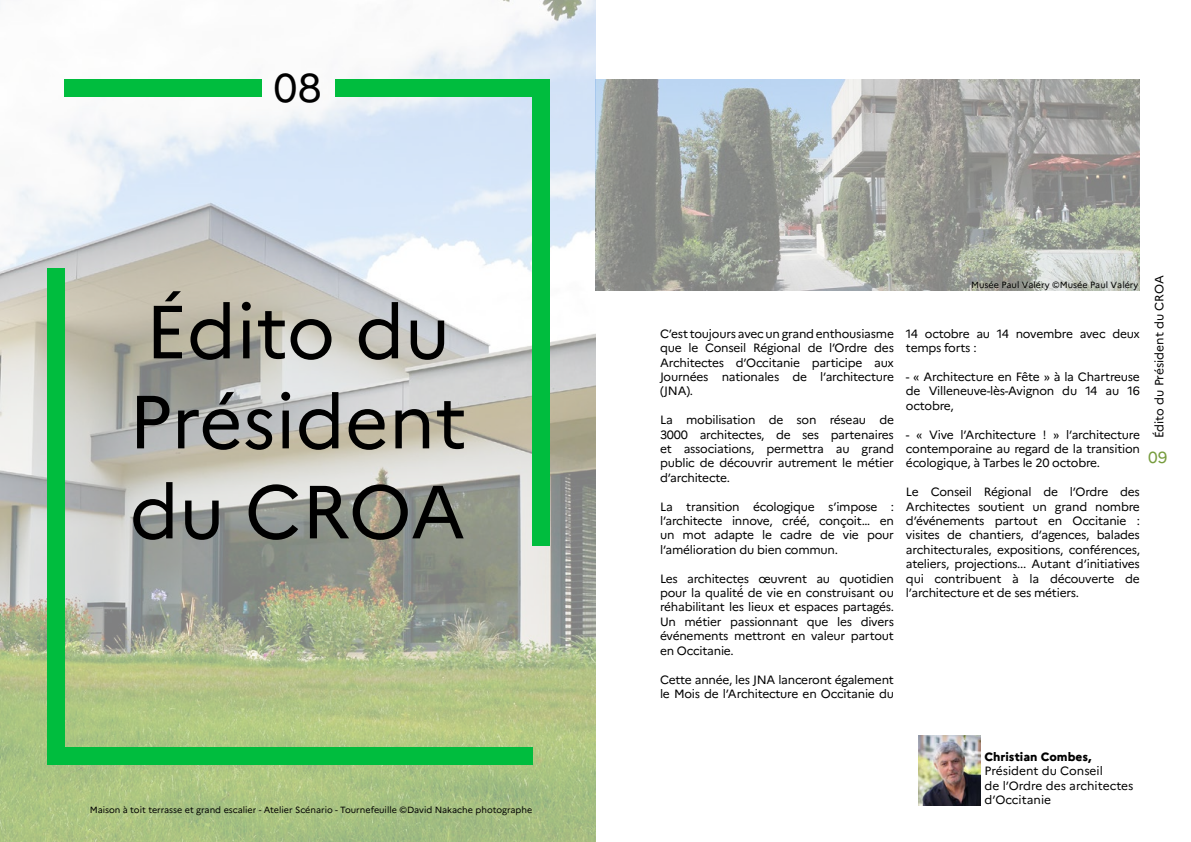
<style>
.page{position:relative;width:1191px;height:842px;background:#fff}
.page>*{position:absolute;margin:0;border:0;box-sizing:border-box;transform-origin:0 0}
.t1{font:75px/90px "Marianne";color:#000}
.t2{font:40px "Marianne";color:#000}
.t3{font:16px "Marianne";color:#779c3e}
.t4{font:12px/14.4px "Marianne";letter-spacing:-.02em;color:#000;text-align:justify}
.t5{font:12px/14.4px "Marianne";color:#000}
.t6{font:800 12px "Marianne";color:#000}
.t7{font:9px "Marianne";color:#000}
</style>
<div class="page">
<img style="left:0;top:0;width:595px;height:842px">
<img style="left:918px;top:735px;width:62px;height:71px">
<div style="left:47px;top:268px;width:17px;height:496px;background:#00bd3e"></div>
<div style="left:64px;top:80px;width:197px;height:17px;background:#00bd3e"></div>
<div style="left:47px;top:747px;width:485px;height:17px;background:#00bd3e"></div>
<div style="left:532px;top:80px;width:17px;height:465px;background:#00bd3e"></div>
<div style="left:335px;top:80px;width:214px;height:17px;background:#00bd3e"></div>
<img style="left:595px;top:80px;width:545px;height:210px">
<h2 class="t2" style="left:274px;top:63px;width:50px">08</h2>
<h1 class="t1" style="left:129px;top:286px;width:339px">Édito du<br>Président du CROA</h1>
<p class="t7" style="left:90px;top:804px;width:444px">Maison à toit terrasse et grand escalier - Atelier Scénario - Tournefeuille ©David Nakache photographe</p>
<p class="t4" style="left:660px;top:326px;width:235px">C’est toujours avec un grand enthousiasme que le Conseil Régional de l’Ordre des Architectes d’Occitanie participe aux Journées nationales de l’architecture (JNA).</p>
<p class="t4" style="left:660px;top:413px;width:235px">La mobilisation de son réseau de 3000 architectes, de ses partenaires et associations, permettra au grand public de découvrir autrement le métier d’architecte.</p>
<p class="t4" style="left:660px;top:499px;width:235px">La transition écologique s’impose : l’architecte innove, créé, conçoit… en un mot adapte le cadre de vie pour l’amélioration du bien commun.</p>
<p class="t4" style="left:660px;top:571px;width:235px">Les architectes œuvrent au quotidien pour la qualité́ de vie en construisant ou réhabilitant les lieux et espaces partagés.<br>Un métier passionnant que les divers événements mettront en valeur partout en Occitanie.</p>
<p class="t4" style="left:660px;top:672px;width:235px">Cette année, les JNA lanceront également le Mois de l’Architecture en Occitanie du</p>
<p class="t7" style="left:971px;top:280px;width:169px">Musée Paul Valéry ©Musée Paul Valéry</p>
<p class="t4" style="left:906px;top:326px;width:235px">14 octobre au 14 novembre avec deux temps forts :</p>
<p class="t4" style="left:906px;top:370px;width:235px">- « Architecture en Fête » à la Chartreuse de Villeneuve-lès-Avignon du 14 au 16 octobre,</p>
<p class="t4" style="left:906px;top:427px;width:235px">- « Vive l’Architecture ! » l’architecture contemporaine au regard de la transition écologique, à Tarbes le 20 octobre.</p>
<p class="t4" style="left:906px;top:485px;width:235px">Le Conseil Régional de l’Ordre des Architectes soutient un grand nombre d’événements partout en Occitanie : visites de chantiers, d’agences, balades architecturales, expositions, conférences, ateliers, projections... Autant d’initiatives qui contribuent à la découverte de l’architecture et de ses métiers.</p>
<p class="t5" style="left:1152px;top:438px;width:164px;rotate:-90deg">Édito du Président du CROA</p>
<h3 class="t3" style="left:1148px;top:447px;width:21px">09</h3>
<p class="t6" style="left:984px;top:749px;width:108px">Christian Combes,</p>
<p class="t5" style="left:984px;top:764px;width:150px">Président du Conseil<br>de l’Ordre des architectes d’Occitanie</p>
</div>
